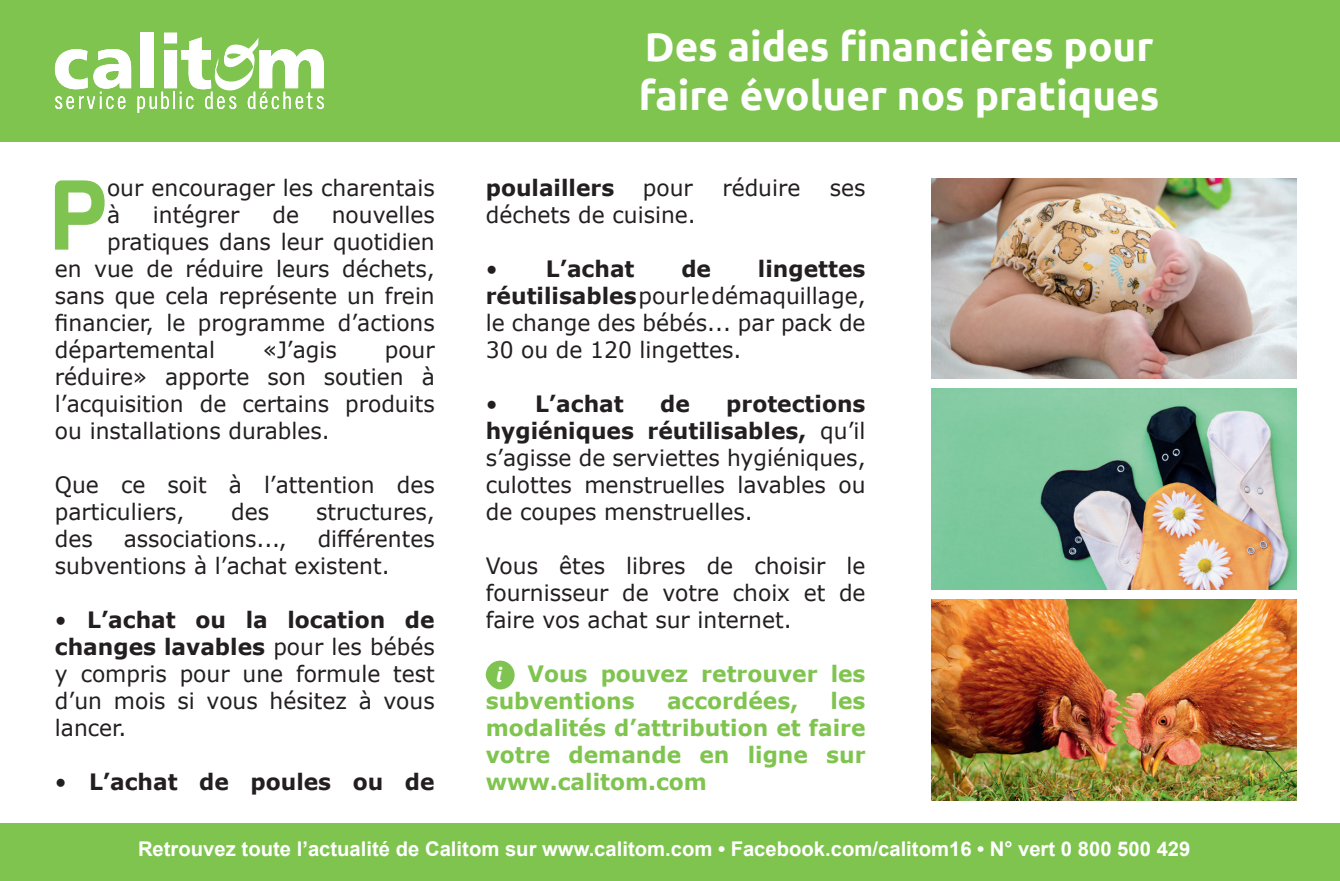
<style>
.page{position:relative;width:1340px;height:881px;background:#fff}
.page>*{position:absolute;margin:0;border:0;box-sizing:border-box;transform-origin:0 0}
.t1{font:102.83px "Harabara";color:#7fc350;scale:.94 1}
.t2{font:700 40.5px/48.6px "Ubuntu";color:#fff}
.t3{font:22.5px/27px "Verdana";color:#231f20;text-align:justify}
.t4{font:700 22.5px/27px "Verdana";color:#80c450}
.t5{font:700 22.5px "Verdana";color:#231f20}
.t6{font:21.6px "Lobster 1.4";color:#fff}
.t7{font:700 20.25px "Arial";color:#fff}
.s1{font-weight:700}
.s2{font-weight:400}
</style>
<div class="page">
<div style="left:0;top:0;width:1339px;height:142px;background:#80c450"></div>
<div style="left:0;top:823px;width:1339px;height:57px;background:#80c450"></div>
<svg style="left:55px;top:49px;width:76px;height:60px"></svg>
<svg style="left:137px;top:33px;width:187px;height:80px"></svg>
<div style="left:486px;top:660px;width:28px;height:29px;background:#7fc350;border-radius:50%"></div>
<img style="left:931px;top:178px;width:365px;height:200px">
<img style="left:931px;top:599px;width:365px;height:200px">
<img style="left:931px;top:389px;width:365px;height:200px">
<h1 class="t1" style="left:55px;top:162px;width:57px">P</h1>
<p class="t3" style="left:107px;top:173px;width:329px">our encourager les charentais à</p>
<p class="t3" style="left:153px;top:200px;width:88px">intégrer</p>
<p class="t3" style="left:272px;top:200px;width:28px">de</p>
<p class="t3" style="left:332px;top:200px;width:104px">nouvelles</p>
<p class="t3" style="left:107px;top:227px;width:329px">pratiques dans leur quotidien</p>
<p class="t3" style="left:55px;top:254px;width:381px">en vue de réduire leurs déchets,</p>
<p class="t3" style="left:55px;top:281px;width:381px">sans que cela représente un frein</p>
<p class="t3" style="left:55px;top:308px;width:381px">financier, le programme d’actions</p>
<p class="t3" style="left:55px;top:335px;width:161px">départemental</p>
<p class="t3" style="left:263px;top:335px;width:75px">«J’agis</p>
<p class="t3" style="left:55px;top:335px;width:381px;text-indent:330px">pour réduire» apporte son soutien à l’acquisition de certains produits ou installations durables.</p>
<p class="t3" style="left:55px;top:470px;width:381px">Que ce soit à l’attention des particuliers,</p>
<p class="t3" style="left:231px;top:497px;width:39px">des</p>
<p class="t3" style="left:316px;top:497px;width:120px">structures,</p>
<p class="t3" style="left:55px;top:524px;width:381px;text-indent:263px">différentes subventions à l’achat existent.</p>
<p class="t3" style="left:55px;top:605px;width:381px">• <span class="s1">L’achat ou la location de changes lavables</span> pour les bébés y compris pour une formule test d’un mois si vous hésitez à vous lancer.</p>
<p class="t5" style="left:55px;top:765px;width:381px"><span class="s2">•</span> L’achat de poules ou de</p>
<p class="t3" style="left:55px;top:524px;width:39px">des</p>
<p class="t3" style="left:124px;top:524px;width:164px">associations...,</p>
<h2 class="t2" style="left:638px;top:22px;width:522px">Des aides financières pour faire évoluer nos pratiques</h2>
<p class="t5" style="left:486px;top:171px;width:130px">poulaillers</p>
<p class="t3" style="left:643px;top:173px;width:51px">pour</p>
<p class="t3" style="left:722px;top:173px;width:80px">réduire</p>
<p class="t3" style="left:829px;top:173px;width:37px">ses</p>
<p class="t3" style="left:486px;top:200px;width:212px">déchets de cuisine.</p>
<p class="t5" style="left:486px;top:252px;width:150px"><span class="s2">•</span> L’achat</p>
<p class="t5" style="left:681px;top:252px;width:31px">de</p>
<p class="t3" style="left:486px;top:254px;width:381px;text-indent:272px"><span class="s1">lingettes réutilisables</span> pour le démaquillage, le change des bébés... par pack de 30 ou de 120 lingettes.</p>
<p class="t5" style="left:486px;top:387px;width:139px"><span class="s2">•</span> L’achat</p>
<p class="t5" style="left:660px;top:387px;width:31px">de</p>
<p class="t3" style="left:486px;top:389px;width:381px;text-indent:240px"><span class="s1">protections hygiéniques réutilisables,</span> qu’il s’agisse de serviettes hygiéniques, culottes menstruelles lavables ou de coupes menstruelles.</p>
<p class="t3" style="left:486px;top:551px;width:381px">Vous êtes libres de choisir le fournisseur de votre choix et de faire vos achat sur internet.</p>
<p class="t4" style="left:486px;top:659px;width:381px;text-indent:42px">Vous pouvez retrouver les subventions</p>
<p class="t6" style="left:497px;top:660px;width:6px">i</p>
<p class="t4" style="left:667px;top:686px;width:133px">accordées,</p>
<p class="t4" style="left:486px;top:686px;width:381px;text-align:justify;text-indent:345px">les modalités d’attribution et faire votre demande en ligne sur www.calitom.com</p>
<p class="t7" style="left:138px;top:834px;width:1053px">Retrouvez toute l’actualité de Calitom sur www.calitom.com • Facebook.com/calitom16 • N° vert 0 800 500 429</p>
</div>
